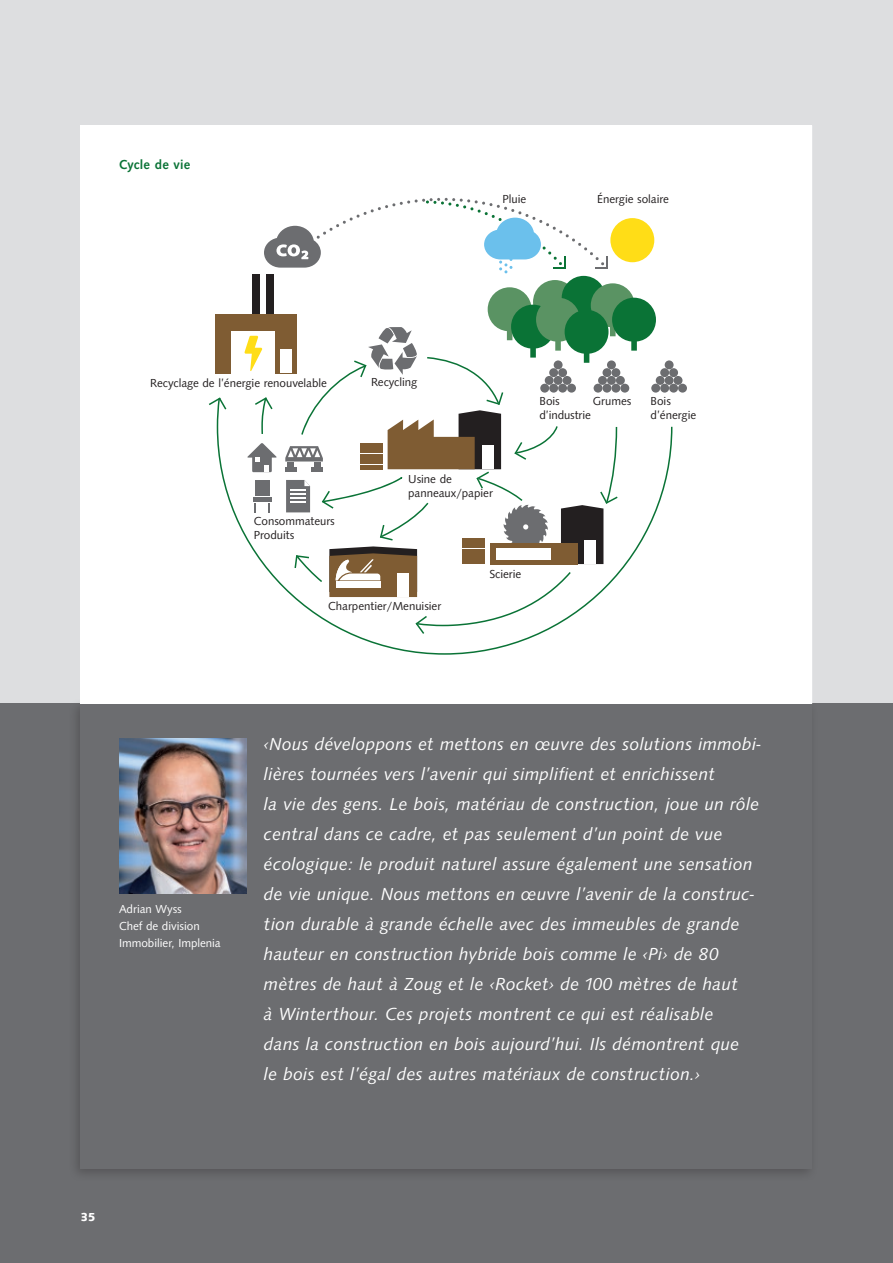
<style>
.page{position:relative;width:893px;height:1263px;background:#fff}
.page>*{position:absolute;margin:0;border:0;box-sizing:border-box;transform-origin:0 0}
.t1{font:italic 18px/30px "Syntax";letter-spacing:.02em;color:#fff}
.t2{font:500 13.5px "Syntax";letter-spacing:.02em;color:#0a7336}
.t3{font:12px/14.2px "Syntax";color:#231f20}
.t4{font:12px/17.2px "Syntax";color:#fff}
.t5{font:700 12px "Syntax";color:#fff}
</style>
<div class="page">
<div style="left:0;top:0;width:893px;height:703px;background:#dddee0"></div>
<div style="left:0;top:703px;width:893px;height:560px;background:#6c6d70"></div>
<div style="left:68px;top:698px;width:750px;height:484px;background:#67686a"></div>
<div style="left:81px;top:703px;width:731px;height:466px;background:#6c6d70"></div>
<div style="left:81px;top:125px;width:538px;height:579px;background:#fff"></div>
<div style="left:619px;top:125px;width:193px;height:579px;background:#fff"></div>
<svg style="left:209px;top:397px;width:17px;height:12px"></svg>
<div style="left:217px;top:398px;width:455px;height:257px;background:#fff"></div>
<div style="left:215px;top:314px;width:82px;height:59px;background:#7f5c33"></div>
<div style="left:232px;top:331px;width:43px;height:42px;background:#fff"></div>
<div style="left:651px;top:384px;width:9px;height:9px;background:#6c6d70;border-radius:50%"></div>
<div style="left:656px;top:376px;width:9px;height:9px;background:#6c6d70;border-radius:50%"></div>
<div style="left:660px;top:368px;width:9px;height:9px;background:#6c6d70;border-radius:50%"></div>
<div style="left:665px;top:360px;width:9px;height:9px;background:#6c6d70;border-radius:50%"></div>
<div style="left:660px;top:384px;width:9px;height:9px;background:#6c6d70;border-radius:50%"></div>
<div style="left:665px;top:376px;width:9px;height:9px;background:#6c6d70;border-radius:50%"></div>
<div style="left:669px;top:368px;width:9px;height:9px;background:#6c6d70;border-radius:50%"></div>
<div style="left:669px;top:384px;width:9px;height:9px;background:#6c6d70;border-radius:50%"></div>
<div style="left:674px;top:376px;width:8px;height:9px;background:#6c6d70;border-radius:50%"></div>
<div style="left:678px;top:384px;width:9px;height:9px;background:#6c6d70;border-radius:50%"></div>
<svg style="left:245px;top:198px;width:411px;height:436px;background:#dce0d9"></svg>
<div style="left:584px;top:540px;width:12px;height:24px;background:#fff"></div>
<div style="left:490px;top:543px;width:88px;height:21px;background:#7f5c33"></div>
<div style="left:496px;top:548px;width:54px;height:11px;background:#fff"></div>
<img style="left:119px;top:738px;width:128px;height:155px">
<p class="t2" style="left:119px;top:156px;width:73px">Cycle de vie</p>
<p class="t3" style="left:502px;top:192px;width:25px">Pluie</p>
<p class="t3" style="left:597px;top:192px;width:73px">Énergie solaire</p>
<p class="t3" style="left:150px;top:375px;width:178px">Recyclage de l’énergie renouvelable</p>
<p class="t3" style="left:371px;top:375px;width:48px">Recycling</p>
<p class="t3" style="left:540px;top:393px;width:53px">Bois d’industrie</p>
<p class="t3" style="left:593px;top:393px;width:40px">Grumes</p>
<p class="t3" style="left:651px;top:393px;width:47px">Bois d’énergie</p>
<p class="t3" style="left:254px;top:514px;width:82px">Consommateurs<br>Produits</p>
<p class="t3" style="left:408px;top:472px;width:86px">Usine de panneaux/papier</p>
<p class="t3" style="left:489px;top:567px;width:34px">Scierie</p>
<p class="t3" style="left:328px;top:599px;width:115px">Charpentier/Menuisier</p>
<p class="t4" style="left:119px;top:900px;width:103px">Adrian Wyss<br>Chef de division<br>Immobilier, Implenia</p>
<p class="t1" style="left:264px;top:729px;width:498px">‹Nous développons et mettons en œuvre des solutions immobi&shy;lières tournées vers l’avenir qui simplifient et enrichissent<br>la vie des gens. Le bois, matériau de construction, joue un rôle central dans ce cadre, et pas seulement d’un point de vue écologique: le produit naturel assure également une sensation de vie unique. Nous mettons en œuvre l’avenir de la construc&shy;tion durable à grande échelle avec des immeubles de grande hauteur en construction hybride bois comme le ‹Pi› de 80 mètres de haut à Zoug et le ‹Rocket› de 100 mètres de haut<br>à Winterthour. Ces projets montrent ce qui est réalisable<br>dans la construction en bois aujourd’hui. Ils démontrent que<br>le bois est l’égal des autres matériaux de construction.›</p>
<p class="t5" style="left:81px;top:1210px;width:16px">35</p>
</div>
